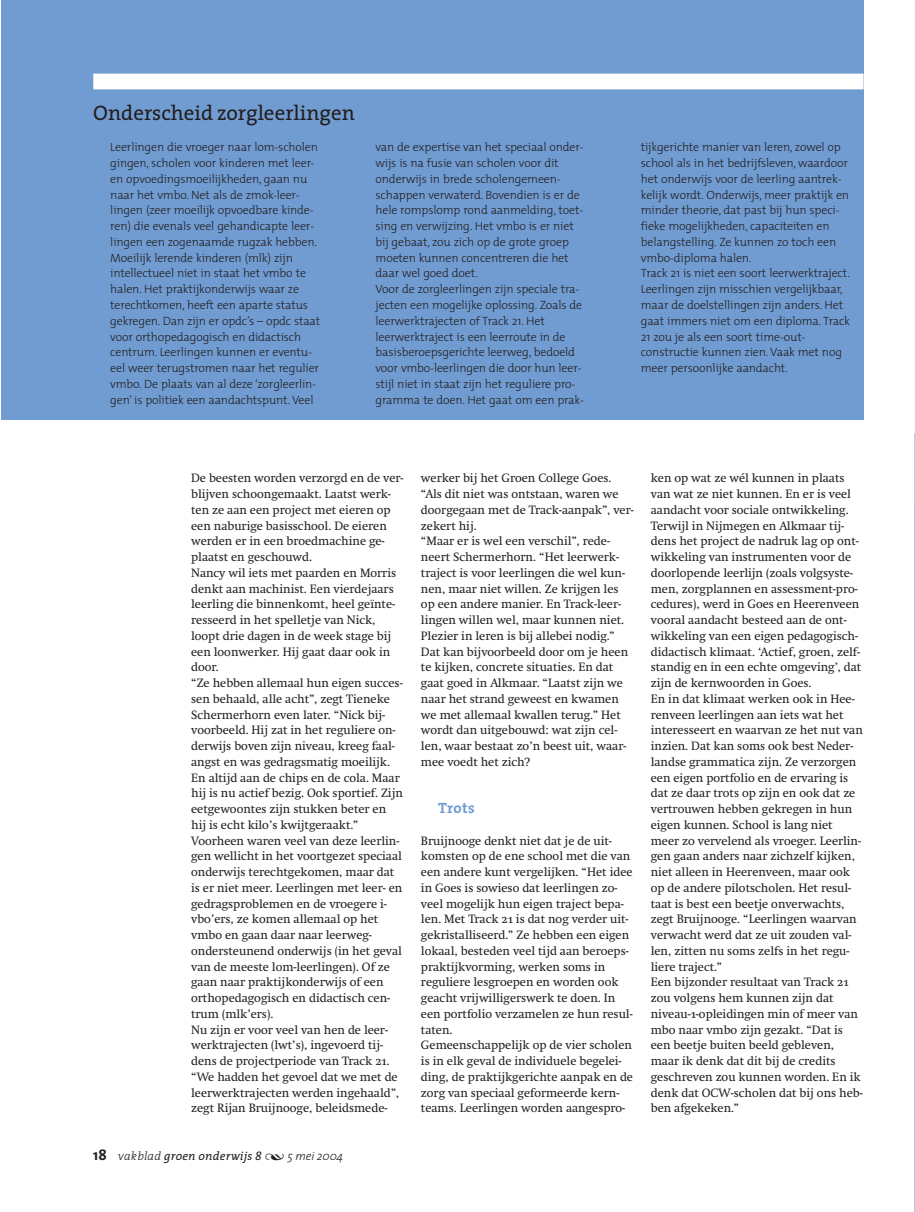
<style>
.page{position:relative;width:915px;height:1212px;background:#fff}
.page>*{position:absolute;margin:0;border:0;box-sizing:border-box;transform-origin:0 0}
.t1{font:21px "The Serif";color:#231f20}
.t2{font:700 15px "The Serif";letter-spacing:.02em;color:#719cd2}
.t3{font:12px/15.8px "Swift Special";color:#231f20}
.t4{font:300 12px/15.8px "The Mix";letter-spacing:-.01em;color:#231f20}
.t5{font:italic 12px "The Serif";letter-spacing:.02em;color:#231f20}
.s1{font-family:"The Sans";font-weight:700;font-style:normal;font-size:15px}
.s2{font-weight:300}
.s3{font-family:"The Serif Extra Light Expert";font-style:normal}
.s4{font-family:"The Sans";font-weight:300}
</style>
<div class="page">
<div style="left:1px;top:0;width:862px;height:419px;background:#719cd2"></div>
<hr style="left:914px;top:433px;width:1px;height:778px;background:#b4c7e6">
<div style="left:93px;top:74px;width:770px;height:15px;background:#fff"></div>
<h1 class="t1" style="left:93px;top:104px;width:263px">Onderscheid zorgleerlingen</h1>
<p class="t4" style="left:110px;top:141px;width:211px">Leerlingen die vroeger naar lom-scholen gingen, scholen voor kinderen met leer&shy;en opvoedingsmoeilijkheden, gaan nu naar het vmbo. Net als de zmok-leer&shy;lingen (zeer moeilijk opvoedbare kinde&shy;ren) die evenals veel gehandicapte leer&shy;lingen een zogenaamde rugzak hebben.<br>Moeilijk lerende kinderen (mlk) zijn intellectueel niet in staat het vmbo te halen. Het praktijkonderwijs waar ze terechtkomen, heeft een aparte status gekregen. Dan zijn er opdc’s – opdc staat voor orthopedagogisch en didactisch centrum. Leerlingen kunnen er eventu&shy;eel weer terugstromen naar het regulier vmbo. De plaats van al deze ‘zorgleerlin&shy;gen’ is politiek een aandachtspunt. Veel</p>
<p class="t4" style="left:375px;top:141px;width:210px">van de expertise van het speciaal onder&shy;wijs is na fusie van scholen voor dit onderwijs in brede scholengemeen&shy;schappen verwaterd. Bovendien is er de hele rompslomp rond aanmelding, toet&shy;sing en verwijzing. Het vmbo is er niet bij gebaat, zou zich op de grote groep moeten kunnen concentreren die het daar wel goed doet.<br>Voor de zorgleerlingen zijn speciale tra&shy;jecten een mogelijke oplossing. Zoals de leerwerktrajecten of Track 21. Het leerwerktraject is een leerroute in de basisberoepsgerichte leerweg, bedoeld voor vmbo-leerlingen die door hun leer&shy;stijl niet in staat zijn het reguliere pro&shy;gramma te doen. Het gaat om een prak-</p>
<p class="t4" style="left:640px;top:141px;width:211px">tijkgerichte manier van leren, zowel op school als in het bedrijfsleven, waardoor het onderwijs voor de leerling aantrek&shy;kelijk wordt. Onderwijs, meer praktijk en minder theorie, dat past bij hun speci&shy;fieke mogelijkheden, capaciteiten en belangstelling. Ze kunnen zo toch een vmbo-diploma halen.<br>Track 21 is niet een soort leerwerktraject.<br>Leerlingen zijn misschien vergelijkbaar, maar de doelstellingen zijn anders. Het gaat immers niet om een diploma. Track 21 zou je als een soort time-out&shy;constructie kunnen zien. Vaak met nog meer persoonlijke aandacht.</p>
<p class="t3" style="left:191px;top:471px;width:214px">De beesten worden verzorgd en de ver&shy;blijven schoongemaakt. Laatst werk&shy;ten ze aan een project met eieren op een naburige basisschool. De eieren werden er in een broedmachine ge&shy;plaatst en geschouwd.<br>Nancy wil iets met paarden en Morris denkt aan machinist. Een vierdejaars leerling die binnenkomt, heel geïnte&shy;resseerd in het spelletje van Nick, loopt drie dagen in de week stage bij een loonwerker. Hij gaat daar ook in door.<br>“Ze hebben allemaal hun eigen succes&shy;sen behaald, alle acht”, zegt Tieneke Schermerhorn even later. “Nick bij&shy;voorbeeld. Hij zat in het reguliere on&shy;derwijs boven zijn niveau, kreeg faal&shy;angst en was gedragsmatig moeilijk.<br>En altijd aan de chips en de cola. Maar hij is nu actief bezig. Ook sportief. Zijn eetgewoontes zijn stukken beter en hij is echt kilo’s kwijtgeraakt.” Voorheen waren veel van deze leerlin&shy;gen wellicht in het voortgezet speciaal onderwijs terechtgekomen, maar dat is er niet meer. Leerlingen met leer- en gedragsproblemen en de vroegere i&shy;vbo’ers, ze komen allemaal op het vmbo en gaan daar naar leerweg&shy;ondersteunend onderwijs (in het geval van de meeste lom-leerlingen). Of ze gaan naar praktijkonderwijs of een orthopedagogisch en didactisch cen&shy;trum (mlk’ers).<br>Nu zijn er voor veel van hen de leer&shy;werktrajecten (lwt’s), ingevoerd tij&shy;dens de projectperiode van Track 21. “We hadden het gevoel dat we met de leerwerktrajecten werden ingehaald”, zegt Rijan Bruijnooge, beleidsmede-</p>
<p class="t5" style="left:93px;top:1151px;width:251px"><span class="s1">18</span> <span class="s2">vakblad</span> groen onderwijs 8 <span class="s3">Œ</span> <span class="s4">5 mei 2004</span></p>
<p class="t3" style="left:421px;top:471px;width:214px">werker bij het Groen College Goes. “Als dit niet was ontstaan, waren we doorgegaan met de Track-aanpak”, ver&shy;zekert hij.<br>“Maar er is wel een verschil”, rede&shy;neert Schermerhorn. “Het leerwerk&shy;traject is voor leerlingen die wel kun&shy;nen, maar niet willen. Ze krijgen les op een andere manier. En Track-leer&shy;lingen willen wel, maar kunnen niet.<br>Plezier in leren is bij allebei nodig.” Dat kan bijvoorbeeld door om je heen te kijken, concrete situaties. En dat gaat goed in Alkmaar. “Laatst zijn we naar het strand geweest en kwamen we met allemaal kwallen terug.” Het wordt dan uitgebouwd: wat zijn cel&shy;len, waar bestaat zo’n beest uit, waar&shy;mee voedt het zich?</p>
<p class="t2" style="left:438px;top:802px;width:38px">Trots</p>
<p class="t3" style="left:421px;top:834px;width:213px">Bruijnooge denkt niet dat je de uit&shy;komsten op de ene school met die van een andere kunt vergelijken. “Het idee in Goes is sowieso dat leerlingen zo&shy;veel mogelijk hun eigen traject bepa&shy;len. Met Track 21 is dat nog verder uit&shy;gekristalliseerd.” Ze hebben een eigen lokaal, besteden veel tijd aan beroeps&shy;praktijkvorming, werken soms in reguliere lesgroepen en worden ook geacht vrijwilligerswerk te doen. In een portfolio verzamelen ze hun resul&shy;taten.<br>Gemeenschappelijk op de vier scholen is in elk geval de individuele begelei&shy;ding, de praktijkgerichte aanpak en de zorg van speciaal geformeerde kern&shy;teams. Leerlingen worden aangespro-</p>
<p class="t3" style="left:650px;top:471px;width:213px">ken op wat ze wél kunnen in plaats van wat ze niet kunnen. En er is veel aandacht voor sociale ontwikkeling.<br>Terwijl in Nijmegen en Alkmaar tij&shy;dens het project de nadruk lag op ont&shy;wikkeling van instrumenten voor de doorlopende leerlijn (zoals volgsyste&shy;men, zorgplannen en assessment-pro&shy;cedures), werd in Goes en Heerenveen vooral aandacht besteed aan de ont&shy;wikkeling van een eigen pedagogisch&shy;didactisch klimaat. ‘Actief, groen, zelf&shy;standig en in een echte omgeving’, dat zijn de kernwoorden in Goes.<br>En in dat klimaat werken ook in Hee&shy;renveen leerlingen aan iets wat het interesseert en waarvan ze het nut van inzien. Dat kan soms ook best Neder&shy;landse grammatica zijn. Ze verzorgen een eigen portfolio en de ervaring is dat ze daar trots op zijn en ook dat ze vertrouwen hebben gekregen in hun eigen kunnen. School is lang niet meer zo vervelend als vroeger. Leerlin&shy;gen gaan anders naar zichzelf kijken, niet alleen in Heerenveen, maar ook op de andere pilotscholen. Het resul&shy;taat is best een beetje onverwachts, zegt Bruijnooge. “Leerlingen waarvan verwacht werd dat ze uit zouden val&shy;len, zitten nu soms zelfs in het regu&shy;liere traject.”<br>Een bijzonder resultaat van Track 21 zou volgens hem kunnen zijn dat niveau-1-opleidingen min of meer van mbo naar vmbo zijn gezakt. “Dat is een beetje buiten beeld gebleven, maar ik denk dat dit bij de credits geschreven zou kunnen worden. En ik denk dat OCW-scholen dat bij ons heb&shy;ben afgekeken.”</p>
</div>
